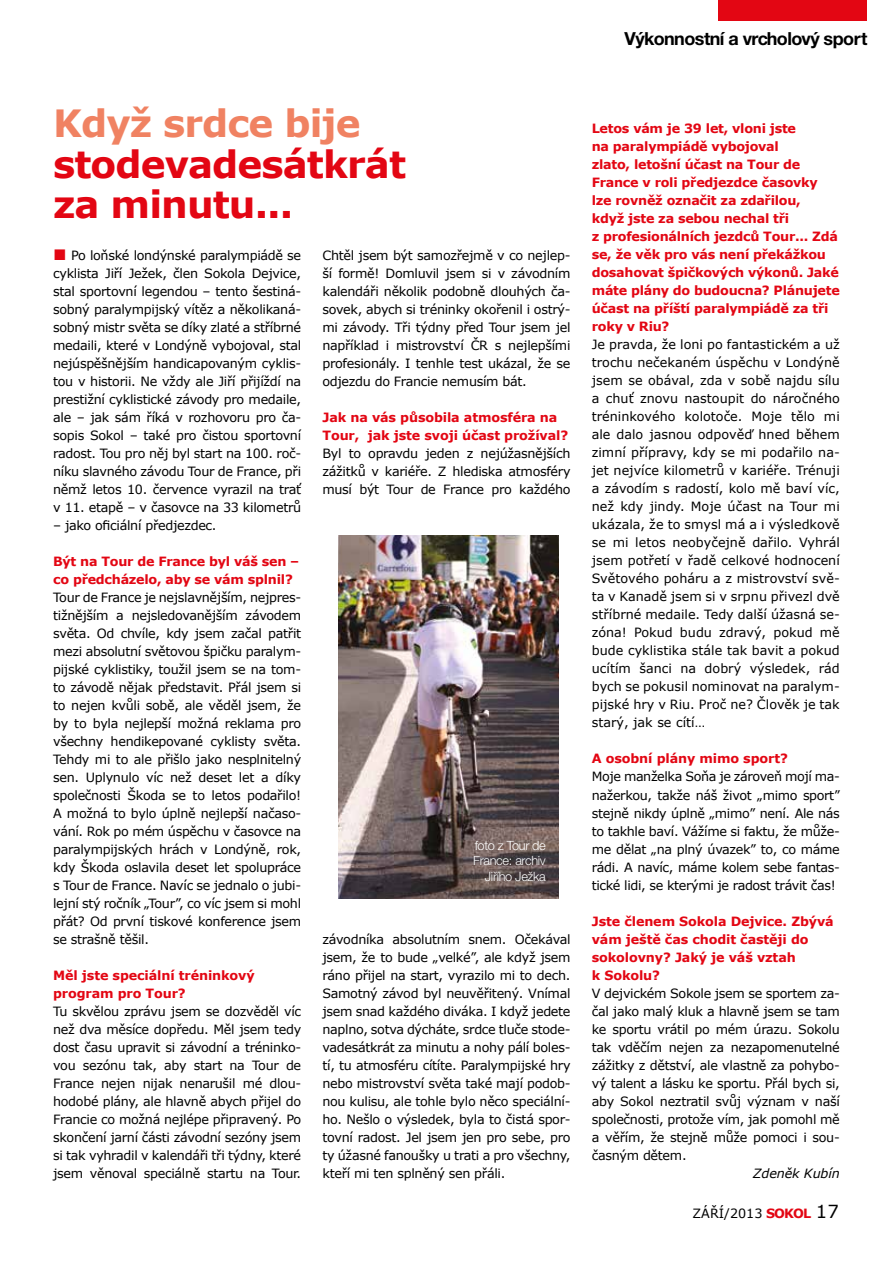
<style>
.page{position:relative;width:893px;height:1263px;background:#fff}
.page>*{position:absolute;margin:0;border:0;box-sizing:border-box;transform-origin:0 0}
.t1{font:700 37.5px/40.5px "Verdana";letter-spacing:-.025em;color:#e30613}
.t2{font:700 37.5px "Verdana";letter-spacing:-.025em;color:#f08262}
.t3{font:700 18px "Helvetica Neue CE";letter-spacing:-.03em;color:#000}
.t4{font:12.75px/18px "Verdana";letter-spacing:-.025em;color:#000;text-align:justify}
.t5{font:700 12.75px/18px "Verdana";letter-spacing:-.02em;color:#e30613}
.t6{font:300 12.75px/15.3px "Helvetica Neue CE";letter-spacing:-.025em;color:#fff;text-align:right}
.t7{font:12.75px "Verdana";color:#000}
.t8{font:italic 12.75px "Verdana";letter-spacing:-.01em;color:#000}
.s1{font-family:"Franklin Gothic";font-size:22.5px;color:#e30613}
.s2{font-weight:700;color:#e30613}
.s3{font-size:18px}
</style>
<div class="page">
<img style="left:338px;top:536px;width:221px;height:362px">
<div style="left:718px;top:0;width:148px;height:21px;background:#e30613"></div>
<h2 class="t3" style="left:625px;top:27px;width:244px">Výkonnostní a vrcholový sport</h2>
<h1 class="t2" style="left:53px;top:97px;width:309px">Když srdce bije</h1>
<h1 class="t1" style="left:53px;top:143px;width:354px">stodevadesátkrát za minutu...</h1>
<p class="t4" style="left:53px;top:246px;width:250px"><span class="s1">■</span> Po loňské londýnské paralympiádě se cyklista Jiří Ježek, člen Sokola Dejvice, stal sportovní legendou – tento šestiná&shy;sobný paralympijský vítěz a několikaná&shy;sobný mistr světa se díky zlaté a stříbrné medaili, které v Londýně vybojoval, stal nejúspěšnějším handicapovaným cyklis&shy;tou v historii. Ne vždy ale Jiří přijíždí na prestižní cyklistické závody pro medaile, ale – jak sám říká v rozhovoru pro ča&shy;sopis Sokol – také pro čistou sportovní radost. Tou pro něj byl start na 100. roč&shy;níku slavného závodu Tour de France, při němž letos 10. července vyrazil na trať v 11. etapě – v časovce na 33 kilometrů</p>
<p class="t4" style="left:53px;top:516px;width:165px">– jako oficiální předjezdec.</p>
<p class="t5" style="left:53px;top:552px;width:248px">Být na Tour de France byl váš sen – co předcházelo, aby se vám splnil?</p>
<p class="t4" style="left:53px;top:588px;width:250px">Tour de France je nejslavnějším, nejpres&shy;tižnějším a nejsledovanějším závodem světa. Od chvíle, kdy jsem začal patřit mezi absolutní světovou špičku paralym&shy;pijské cyklistiky, toužil jsem se na tom&shy;to závodě nějak představit. Přál jsem si to nejen kvůli sobě, ale věděl jsem, že by to byla nejlepší možná reklama pro všechny hendikepované cyklisty světa.<br>Tehdy mi to ale přišlo jako nesplnitelný sen. Uplynulo víc než deset let a díky společnosti Škoda se to letos podařilo!<br>A možná to bylo úplně nejlepší načaso&shy;vání. Rok po mém úspěchu v časovce na paralympijských hrách v Londýně, rok, kdy Škoda oslavila deset let spolupráce s Tour de France. Navíc se jednalo o jubi&shy;lejní stý ročník „Tour”, co víc jsem si mohl přát? Od první tiskové konference jsem se strašně těšil.</p>
<p class="t5" style="left:53px;top:966px;width:203px">Měl jste speciální tréninkový program pro Tour?</p>
<p class="t4" style="left:53px;top:1002px;width:250px">Tu skvělou zprávu jsem se dozvěděl víc než dva měsíce dopředu. Měl jsem tedy dost času upravit si závodní a tréninko&shy;vou sezónu tak, aby start na Tour de France nejen nijak nenarušil mé dlou&shy;hodobé plány, ale hlavně abych přijel do Francie co možná nejlépe připravený. Po skončení jarní části závodní sezóny jsem si tak vyhradil v kalendáři tři týdny, které jsem věnoval speciálně startu na Tour.</p>
<p class="t4" style="left:322px;top:246px;width:250px">Chtěl jsem být samozřejmě v co nejlep&shy;ší formě! Domluvil jsem si v závodním kalendáři několik podobně dlouhých ča&shy;sovek, abych si tréninky okořenil i ostrý&shy;mi závody. Tři týdny před Tour jsem jel například i mistrovství ČR s nejlepšími profesionály. I tenhle test ukázal, že se odjezdu do Francie nemusím bát.</p>
<p class="t5" style="left:322px;top:408px;width:247px">Jak na vás působila atmosféra na<br>Tour, jak jste svoji účast prožíval?</p>
<p class="t4" style="left:322px;top:444px;width:250px">Byl to opravdu jeden z nejúžasnějších zážitků v kariéře. Z hlediska atmosféry musí být Tour de France pro každého</p>
<p class="t6" style="left:473px;top:838px;width:74px">foto z Tour de<br>France: archiv<br>Jiřího Ježka</p>
<p class="t4" style="left:322px;top:930px;width:250px">závodníka absolutním snem. Očekával jsem, že to bude „velké”, ale když jsem ráno přijel na start, vyrazilo mi to dech.<br>Samotný závod byl neuvěřitený. Vnímal jsem snad každého diváka. I když jedete naplno, sotva dýcháte, srdce tluče stode&shy;vadesátkrát za minutu a nohy pálí boles&shy;tí, tu atmosféru cítíte. Paralympijské hry nebo mistrovství světa také mají podob&shy;nou kulisu, ale tohle bylo něco speciální&shy;ho. Nešlo o výsledek, byla to čistá spor&shy;tovní radost. Jel jsem jen pro sebe, pro ty úžasné fanoušky u trati a pro všechny, kteří mi ten splněný sen přáli.</p>
<p class="t5" style="left:592px;top:119px;width:250px">Letos vám je 39 let, vloni jste<br>na paralympiádě vybojoval<br>zlato, letošní účast na Tour de<br>France v roli předjezdce časovky lze rovněž označit za zdařilou,<br>když jste za sebou nechal tři<br>z profesionálních jezdců Tour... Zdá se, že věk pro vás není překážkou dosahovat špičkových výkonů. Jaké máte plány do budoucna? Plánujete účast na příští paralympiádě za tři roky v Riu?</p>
<p class="t4" style="left:592px;top:336px;width:250px">Je pravda, že loni po fantastickém a už trochu nečekaném úspěchu v Londýně jsem se obával, zda v sobě najdu sílu a chuť znovu nastoupit do náročného tréninkového kolotoče. Moje tělo mi ale dalo jasnou odpověď hned během zimní přípravy, kdy se mi podařilo na&shy;jet nejvíce kilometrů v kariéře. Trénuji a závodím s radostí, kolo mě baví víc, než kdy jindy. Moje účast na Tour mi ukázala, že to smysl má a i výsledkově se mi letos neobyčejně dařilo. Vyhrál jsem potřetí v řadě celkové hodnocení Světového poháru a z mistrovství svě&shy;ta v Kanadě jsem si v srpnu přivezl dvě stříbrné medaile. Tedy další úžasná se&shy;zóna! Pokud budu zdravý, pokud mě bude cyklistika stále tak bavit a pokud ucítím šanci na dobrý výsledek, rád bych se pokusil nominovat na paralym&shy;pijské hry v Riu. Proč ne? Člověk je tak starý, jak se cítí…</p>
<p class="t5" style="left:592px;top:749px;width:198px">A osobní plány mimo sport?</p>
<p class="t4" style="left:592px;top:768px;width:250px">Moje manželka Soňa je zároveň mojí ma&shy;nažerkou, takže náš život „mimo sport” stejně nikdy úplně „mimo” není. Ale nás to takhle baví. Vážíme si faktu, že může&shy;me dělat „na plný úvazek” to, co máme rádi. A navíc, máme kolem sebe fantas&shy;tické lidi, se kterými je radost trávit čas!</p>
<p class="t5" style="left:592px;top:912px;width:243px">Jste členem Sokola Dejvice. Zbývá vám ještě čas chodit častěji do sokolovny? Jaký je váš vztah<br>k Sokolu?</p>
<p class="t4" style="left:592px;top:984px;width:250px">V dejvickém Sokole jsem se sportem za&shy;čal jako malý kluk a hlavně jsem se tam ke sportu vrátil po mém úrazu. Sokolu tak vděčím nejen za nezapomenutelné zážitky z dětství, ale vlastně za pohybo&shy;vý talent a lásku ke sportu. Přál bych si, aby Sokol neztratil svůj význam v naší společnosti, protože vím, jak pomohl mě a věřím, že stejně může pomoci i sou&shy;časným dětem.</p>
<p class="t8" style="left:753px;top:1164px;width:88px">Zdeněk Kubín</p>
<p class="t7" style="left:693px;top:1205px;width:148px">ZÁŘÍ/2013 <span class="s2">SOKOL</span> <span class="s3">17</span></p>
</div>
